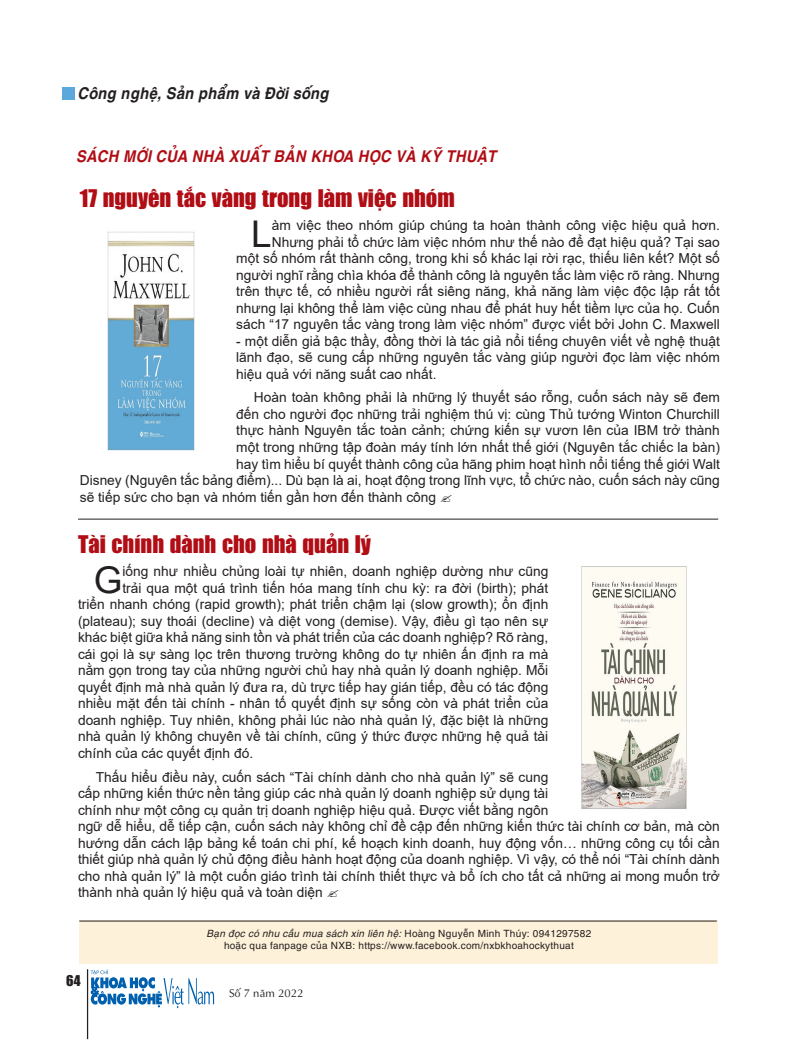
<style>
.page{position:relative;width:798px;height:1042px;background:#fff}
.page>*{position:absolute;margin:0;border:0;box-sizing:border-box;transform-origin:0 0}
.t1{font:36.75px "Arial";color:#231f20}
.t2{font:22.5px "UTM Impact";color:#b00d15}
.t3{font:italic 700 16.25px "UTM Helve";color:#b00d15;scale:.9 1}
.t4{font:italic 700 16.25px "UTM Helve";color:#231f20;scale:.9 1}
.t5{font:13.75px/16.5px "Arial";color:#231f20;text-align:right}
.t6{font:13.75px "UTM Impact";color:#231f20}
.t7{font:11.25px "UTM Aptima";color:#231f20}
.t8{font:10px/12px "UTM Helve";color:#231f20;text-align:center}
.s1{font-style:italic}
</style>
<div class="page">
<hr style="left:87px;top:969px;width:1px;height:70px;background:#231f20">
<svg style="left:91px;top:969px;width:123px;height:39px"></svg>
<div style="left:62px;top:88px;width:12px;height:12px;background:#5ba8dc"></div>
<div style="left:79px;top:920px;width:638px;height:44px;background:#fef1d9"></div>
<hr style="left:79px;top:921px;width:637px;height:1px;background:#231f20">
<hr style="left:78px;top:519px;width:640px;height:1px;background:#231f20">
<img style="left:107px;top:231px;width:88px;height:220px">
<img style="left:581px;top:566px;width:106px;height:243px">
<p class="t4" style="left:78px;top:80px;width:281px">CÔNG NGHỆ, SẢN PHẨM VÀ ĐỜI SỐNG</p>
<p class="t3" style="left:76px;top:143px;width:468px">SÁCH MỚI CỦA NHÀ XUẤT BẢN KHOA HỌC VÀ KỸ THUẬT</p>
<h2 class="t2" style="left:80px;top:182px;width:376px">17 nguyên tắc vàng trong làm việc nhóm</h2>
<h1 class="t1" style="left:251px;top:209px;width:22px">L</h1>
<p class="t5" style="left:236px;top:217px;width:485px">àm việc theo nhóm giúp chúng ta hoàn thành công việc hiệu quả hơn.<br>Nhưng phải tổ chức làm việc nhóm như thế nào để đạt hiệu quả? Tại sao<br>một số nhóm rất thành công, trong khi số khác lại rời rạc, thiếu liên kết? Một số người nghĩ rằng chìa khóa để thành công là nguyên tắc làm việc rõ ràng. Nhưng trên thực tế, có nhiều người rất siêng năng, khả năng làm việc độc lập rất tốt nhưng lại không thể làm việc cùng nhau để phát huy hết tiềm lực của họ. Cuốn sách “17 nguyên tắc vàng trong làm việc nhóm” được viết bởi John C. Maxwell</p>
<p class="t5" style="left:236px;top:333px;width:485px;text-align:justify">- một diễn giả bậc thầy, đồng thời là tác giả nổi tiếng chuyên viết về nghệ thuật lãnh đạo, sẽ cung cấp những nguyên tắc vàng giú p người đọc làm việc nhóm hiệu quả với năng suất cao nhất.</p>
<p class="t5" style="left:254px;top:389px;width:467px">Hoàn toàn không phải là những lý thuyết sáo rỗng, cuốn sách này sẽ đem</p>
<p class="t5" style="left:236px;top:406px;width:485px">đến cho người đọc những trải nghiệm thú vị: cùng Thủ tướng Winton Churchill</p>
<p class="t5" style="left:236px;top:422px;width:485px">thực hành Nguyên tắc toàn cảnh; chứng kiến sự vươn lên của IBM trở thành</p>
<p class="t5" style="left:236px;top:439px;width:485px">một trong những tập đoàn máy tính lớn nhất thế giới (Nguyên tắc chiếc la bàn)</p>
<p class="t5" style="left:236px;top:455px;width:485px">hay tìm hiểu bí quyết thành công của hãng phim hoạt hình nổi tiếng thế giới Walt</p>
<p class="t5" style="left:80px;top:472px;width:641px">Disney (Nguyên tắc bảng điểm)... Dù bạn là ai, hoạt động trong lĩnh vực, tổ chức nào, cuốn sách này cũng</p>
<p class="t5" style="left:80px;top:488px;width:358px">sẽ tiếp sức cho bạn và nhóm tiến gần hơn đến thành công</p>
<h2 class="t2" style="left:78px;top:528px;width:294px">Tài chính dành cho nhà quản lý</h2>
<h1 class="t1" style="left:94px;top:555px;width:30px">G</h1>
<p class="t5" style="left:122px;top:563px;width:427px">iống như nhiều chủng loài tự nhiên, doanh nghiệp dường như cũng</p>
<p class="t5" style="left:122px;top:580px;width:427px">trải qua một quá trình tiến hóa mang tính chu kỳ: ra đời (birth); phát</p>
<p class="t5" style="left:78px;top:596px;width:471px">triển nhanh chóng (rapid growth); phát triển chậm lại (slow growth); ổn định</p>
<p class="t5" style="left:78px;top:613px;width:471px">(plateau); suy thoái (decline) và diệt vong (demise). Vậy, điều gì tạo nên sự</p>
<p class="t5" style="left:78px;top:629px;width:471px">khác biệt giữa khả năng sinh tồn và phát triển của các doanh nghiệp? Rõ ràng,</p>
<p class="t5" style="left:78px;top:646px;width:471px">cái gọi là sự sàng lọc trên thương trường không do tự nhiên ấn định ra mà</p>
<p class="t5" style="left:78px;top:662px;width:471px">nằm gọn trong tay của những người chủ hay nhà quản lý doanh nghiệp. Mỗi</p>
<p class="t5" style="left:78px;top:679px;width:471px">quyết định mà nhà quản lý đưa ra, dù trực tiếp hay gián tiếp, đều có tác động</p>
<p class="t5" style="left:78px;top:695px;width:471px">nhiều mặt đến tài chính - nhân tố quyết định sự sống còn và phát triển của</p>
<p class="t5" style="left:78px;top:712px;width:471px">doanh nghiệp. Tuy nhiên, không phải lúc nào nhà quản lý, đặc biệt là những</p>
<p class="t5" style="left:78px;top:728px;width:471px">nhà quản lý không chuyên về tài chính, cũng ý thức được những hệ quả tài</p>
<p class="t5" style="left:78px;top:745px;width:177px">chính của các quyết định đó.</p>
<p class="t5" style="left:78px;top:768px;width:643px;text-align:left;text-indent:18px">Thấu hiểu điều này, cuốn sách “Tài chính dành cho nhà quản lý” sẽ cung<br>cấp những kiến thức nền tảng giúp các nhà quản lý doanh nghiệp sử dụng tài<br>chính như một công cụ quản trị doanh nghiệp hiệu quả. Được viết bằng ngôn<br>ngữ dễ hiểu, dễ tiếp cận, cuốn sách này không chỉ đề cập đến những kiến thức tài chính cơ bản, mà còn hướng dẫn cách lập bảng kế toán chi phí, kế hoạch kinh doanh, huy động vốn… những công cụ tối cần thiết giúp nhà quản lý chủ động điều hành hoạt động của doanh nghiệp. Vì vậy, có thể nói “Tài chính dành cho nhà quản lý” là một cuốn giáo trình tài chính thiết thực và bổ ích cho tất cả những ai mong muốn trở thành nhà quản lý hiệu quả và toàn diện</p>
<p class="t6" style="left:66px;top:970px;width:16px">64</p>
<p class="t8" style="left:206px;top:926px;width:386px"><span class="s1">Bạn đọc có nhu cầu mua sách xin liên hệ:</span> Hoàng Nguyễn Minh Thúy: 0941297582 hoặc qua fanpage của NXB: https://www.facebook.com/nxbkhoahockythuat</p>
<p class="t7" style="left:229px;top:985px;width:76px">Số 7 năm 2022</p>
</div>
